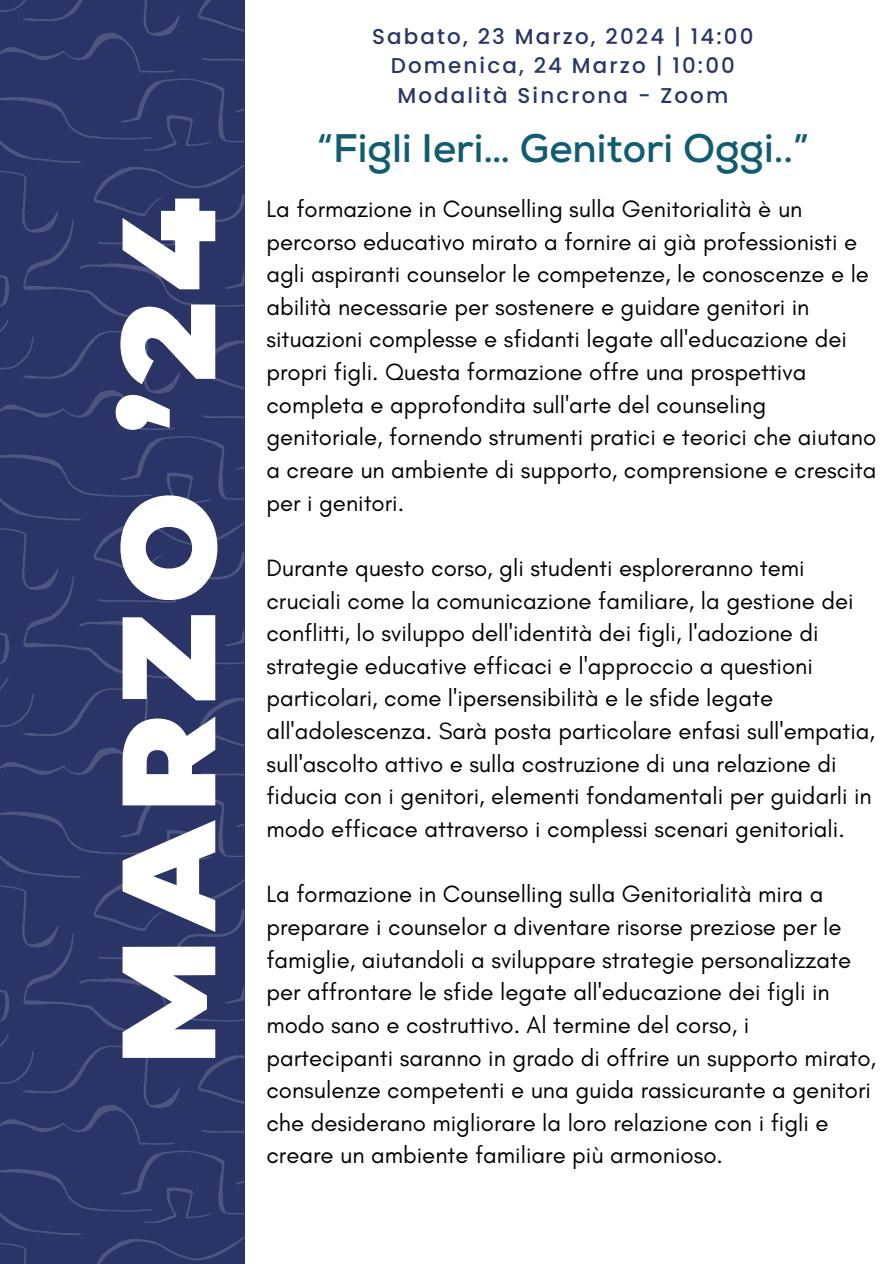
<style>
.page{position:relative;width:893px;height:1264px;background:#fff}
.page>*{position:absolute;margin:0;border:0;box-sizing:border-box;transform-origin:0 0}
.t1{font:900 132.45px "Montserrat";letter-spacing:.075em;color:#fff}
.t2{font:700 39.75px "Nexa";color:#105c71}
.t3{font:24px/32.7px "Glacial Indifference";color:#000}
.t4{font:500 21.45px "Poppins";letter-spacing:.1em;color:#2b3467}
</style>
<div class="page">
<svg style="left:0;top:0;width:244px;height:1263px;background:#2d3668"></svg>
<p class="t1" style="left:87px;top:1065px;width:868px;rotate:-90deg">MARZO ’24</p>
<p class="t4" style="left:372px;top:22px;width:383px">Sabato, 23 Marzo, 2024 | 14:00</p>
<p class="t4" style="left:390px;top:51px;width:345px">Domenica, 24 Marzo | 10:00</p>
<p class="t4" style="left:397px;top:80px;width:332px">Modalità Sincrona - Zoom</p>
<p class="t2" style="left:317px;top:125px;width:493px">“Figli Ieri… Genitori Oggi..”</p>
<p class="t3" style="left:266px;top:192px;width:611px">La formazione in Counselling sulla Genitorialità è un percorso educativo mirato a fornire ai già professionisti e agli aspiranti counselor le competenze, le conoscenze e le abilità necessarie per sostenere e guidare genitori in situazioni complesse e sfidanti legate all'educazione dei propri figli. Questa formazione offre una prospettiva completa e approfondita sull'arte del counseling genitoriale, fornendo strumenti pratici e teorici che aiutano a creare un ambiente di supporto, comprensione e crescita per i genitori.</p>
<p class="t3" style="left:266px;top:551px;width:610px">Durante questo corso, gli studenti esploreranno temi cruciali come la comunicazione familiare, la gestione dei conflitti, lo sviluppo dell'identità dei figli, l'adozione di strategie educative efficaci e l'approccio a questioni particolari, come l'ipersensibilità e le sfide legate all'adolescenza. Sarà posta particolare enfasi sull'empatia, sull'ascolto attivo e sulla costruzione di una relazione di fiducia con i genitori, elementi fondamentali per guidarli in modo efficace attraverso i complessi scenari genitoriali.</p>
<p class="t3" style="left:266px;top:877px;width:611px">La formazione in Counselling sulla Genitorialità mira a preparare i counselor a diventare risorse preziose per le famiglie, aiutandoli a sviluppare strategie personalizzate per affrontare le sfide legate all'educazione dei figli in modo sano e costruttivo. Al termine del corso, i partecipanti saranno in grado di offrire un supporto mirato, consulenze competenti e una guida rassicurante a genitori che desiderano migliorare la loro relazione con i figli e creare un ambiente familiare più armonioso.</p>
</div>
